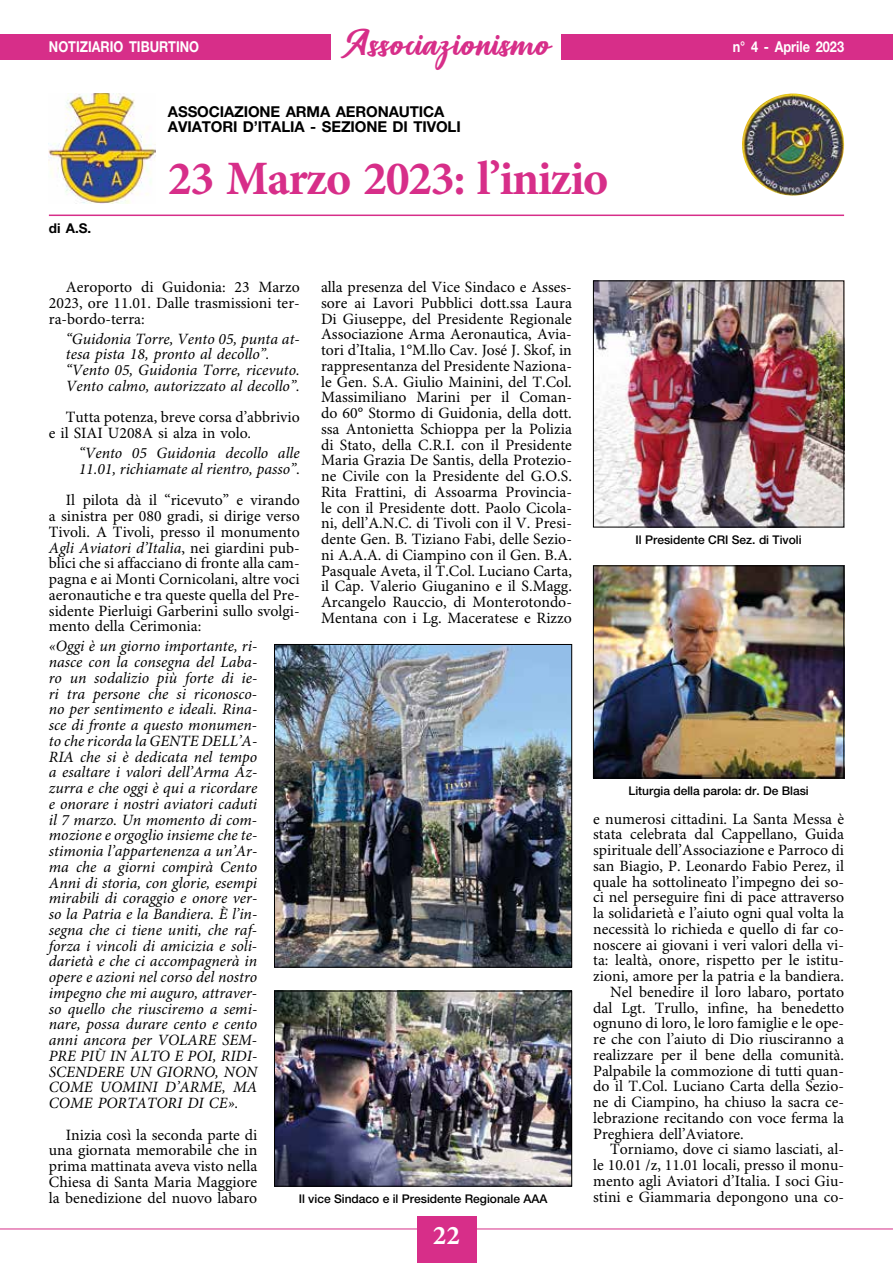
<style>
.page{position:relative;width:893px;height:1263px;background:#fff}
.page>*{position:absolute;margin:0;border:0;box-sizing:border-box;transform-origin:0 0}
.t1{font:700 48px "Minion Pro";letter-spacing:-.03em;color:#d72e89}
.t2{font:36px "Richardine";letter-spacing:.01em;color:#d72e89}
.t3{font:700 27px "Minion Pro";color:#fff}
.t4{font:15.75px/15.8px "Minion Pro";color:#000;text-align:justify}
.t5{font:italic 15.75px/15.8px "Minion Pro";color:#000}
.t6{font:700 15px/15px "Helvetica Neue LT Std";letter-spacing:-.01em;color:#000}
.t7{font:700 15px "Helvetica Neue LT Std";color:#fff;scale:.85 1}
.t8{font:700 13.5px "Helvetica Neue LT Std";color:#000}
.t9{font:500 12px "Helvetica Neue LT Std";color:#000}
.s1{font-style:italic}
.s2{font-style:normal}
</style>
<div class="page">
<hr style="left:0;top:1228px;width:893px;height:1px;background:#d72e89">
<div style="left:0;top:34px;width:893px;height:26px;background:#d72e89"></div>
<div style="left:417px;top:1216px;width:59px;height:47px;background:#d72e89"></div>
<div style="left:332px;top:0;width:229px;height:68px;background:#fff"></div>
<img style="left:49px;top:94px;width:106px;height:110px">
<hr style="left:49px;top:215px;width:795px;height:1px;background:#d72e89">
<img style="left:742px;top:94px;width:102px;height:102px;border-radius:51px">
<img style="left:276px;top:646px;width:294px;height:319px">
<div style="left:274px;top:644px;width:298px;height:323px;border:1px solid #000"></div>
<img style="left:595px;top:283px;width:247px;height:242px">
<div style="left:593px;top:281px;width:251px;height:246px;border:1px solid #000"></div>
<img style="left:595px;top:568px;width:247px;height:208px">
<div style="left:593px;top:566px;width:251px;height:212px;border:1px solid #000"></div>
<img style="left:276px;top:993px;width:294px;height:191px">
<div style="left:274px;top:991px;width:298px;height:195px;border:1px solid #000"></div>
<h2 class="t2" style="left:341px;top:22px;width:213px">Associazionismo</h2>
<p class="t6" style="left:168px;top:104px;width:294px">ASSOCIAZIONE ARMA AERONAUTICA<br>AVIATORI D’ITALIA - SEZIONE DI TIVOLI</p>
<h1 class="t1" style="left:168px;top:150px;width:442px">23 Marzo 2023: l’inizio</h1>
<p class="t7" style="left:49px;top:38px;width:178px">NOTIZIARIO TIBURTINO</p>
<p class="t7" style="left:733px;top:38px;width:133px">n° 4 - Aprile 2023</p>
<p class="t8" style="left:49px;top:220px;width:44px">di A.S.</p>
<p class="t4" style="left:49px;top:280px;width:252px;text-indent:17px">Aeroporto di Guidonia: 23 Marzo 2023, ore 11.01. Dalle trasmissioni ter&shy;ra-bordo-terra:</p>
<p class="t5" style="left:66px;top:331px;width:235px">“Guidonia Torre, Vento 05, punta at&shy;tesa pista 18, pronto al decollo”. “Vento 05, Guidonia Torre, ricevuto.<br>Vento calmo, autorizzato al decollo”.</p>
<p class="t4" style="left:49px;top:410px;width:252px;text-indent:17px">Tutta potenza, breve corsa d’abbrivio e il SIAI U208A si alza in volo<span class="s1">.</span></p>
<p class="t5" style="left:79px;top:446px;width:223px">“Vento 05 Guidonia decollo alle<br>11.01, richiamate al rientro, passo”<span class="s2">.</span></p>
<p class="t4" style="left:49px;top:493px;width:252px;text-indent:17px">Il pilota dà il “ricevuto” e virando a sinistra per 080 gradi, si dirige verso Tivoli. A Tivoli, presso il monumento <span class="s1">Agli Aviatori d’Italia</span>, nei giardini pub&shy;blici che si affacciano di fronte alla cam&shy;pagna e ai Monti Cornicolani, altre voci aeronautiche e tra queste quella del Pre&shy;sidente Pierluigi Garberini sullo svolgi&shy;mento della Cerimonia:</p>
<p class="t5" style="left:49px;top:639px;width:210px;text-align:justify">«Oggi è un giorno importante, ri&shy;nasce con la consegna del Laba&shy;ro un sodalizio più forte di ie&shy;ri tra persone che si riconosco&shy;no per sentimento e ideali. Rina&shy;sce di fronte a questo monumen&shy;to che ricorda la GENTE DELL’A-RIA che si è dedicata nel tempo a esaltare i valori dell’Arma Az&shy;zurra e che oggi è qui a ricordare e onorare i nostri aviatori caduti il 7 marzo. Un momento di com&shy;mozione e orgoglio insieme che te&shy;stimonia l’appartenenza a un’Ar&shy;ma che a giorni compirà Cento Anni di storia, con glorie, esempi mirabili di coraggio e onore ver&shy;so la Patria e la Bandiera. È l’in&shy;segna che ci tiene uniti, che raf&shy;forza i vincoli di amicizia e soli&shy;darietà e che ci accompagnerà in opere e azioni nel corso del nostro impegno che mi auguro, attraver&shy;so quello che riusciremo a semi&shy;nare, possa durare cento e cento anni ancora per VOLARE SEM-PRE PIÙ IN ALTO E POI, RIDI-SCENDERE UN GIORNO, NON COME UOMINI D’ARME, MA COME PORTATORI DI CE».</p>
<p class="t4" style="left:49px;top:1127px;width:210px;text-indent:17px">Inizia così la seconda parte di una giornata memorabile che in prima mattinata aveva visto nella Chiesa di Santa Maria Maggiore la benedizione del nuovo labaro</p>
<p class="t4" style="left:321px;top:280px;width:252px">alla presenza del Vice Sindaco e Asses&shy;sore ai Lavori Pubblici dott.ssa Laura Di Giuseppe, del Presidente Regionale Associazione Arma Aeronautica, Avia&shy;tori d’Italia, 1°M.llo Cav. José J. Skof, in rappresentanza del Presidente Naziona&shy;le Gen. S.A. Giulio Mainini, del T.Col.<br>Massimiliano Marini per il Coman&shy;do 60° Stormo di Guidonia, della dott. ssa Antonietta Schioppa per la Polizia di Stato, della C.R.I. con il Presidente Maria Grazia De Santis, della Protezio&shy;ne Civile con la Presidente del G.O.S.<br>Rita Frattini, di Assoarma Provincia&shy;le con il Presidente dott. Paolo Cicola&shy;ni, dell’A.N.C. di Tivoli con il V. Presi&shy;dente Gen. B. Tiziano Fabi, delle Sezio&shy;ni A.A.A. di Ciampino con il Gen. B.A.<br>Pasquale Aveta, il T.Col. Luciano Carta, il Cap. Valerio Giuganino e il S.Magg.<br>Arcangelo Rauccio, di Monterotondo-Mentana con i Lg. Maceratese e Rizzo</p>
<p class="t9" style="left:299px;top:1192px;width:250px">Il vice Sindaco e il Presidente Regionale AAA</p>
<h3 class="t3" style="left:433px;top:1219px;width:28px">22</h3>
<p class="t9" style="left:636px;top:533px;width:168px">Il Presidente CRI Sez. di Tivoli</p>
<p class="t9" style="left:628px;top:784px;width:182px">Liturgia della parola: dr. De Blasi</p>
<p class="t4" style="left:593px;top:811px;width:252px">e numerosi cittadini. La Santa Messa è</p>
<p class="t4" style="left:593px;top:827px;width:252px">stata celebrata dal Cappellano, Guida</p>
<p class="t4" style="left:593px;top:843px;width:252px">spirituale dell’Associazione e Parroco di</p>
<p class="t4" style="left:593px;top:859px;width:252px">san Biagio, P. Leonardo Fabio Perez, il</p>
<p class="t4" style="left:593px;top:874px;width:252px">quale ha sottolineato l’impegno dei so-</p>
<p class="t4" style="left:593px;top:890px;width:252px">ci nel perseguire fini di pace attraverso</p>
<p class="t4" style="left:593px;top:906px;width:252px">la solidarietà e l’aiuto ogni qual volta la</p>
<p class="t4" style="left:593px;top:922px;width:252px">necessità lo richieda e quello di far co-</p>
<p class="t4" style="left:593px;top:937px;width:252px">noscere ai giovani i veri valori della vi-</p>
<p class="t4" style="left:593px;top:953px;width:252px">ta: lealtà, onore, rispetto per le istitu-</p>
<p class="t4" style="left:593px;top:969px;width:252px">zioni, amore per la patria e la bandiera.</p>
<p class="t4" style="left:610px;top:985px;width:235px">Nel benedire il loro labaro, portato</p>
<p class="t4" style="left:593px;top:1000px;width:252px">dal Lgt. Trullo, infine, ha benedetto</p>
<p class="t4" style="left:593px;top:1016px;width:252px">ognuno di loro, le loro famiglie e le ope-</p>
<p class="t4" style="left:593px;top:1032px;width:252px">re che con l’aiuto di Dio riusciranno a</p>
<p class="t4" style="left:593px;top:1048px;width:252px">realizzare per il bene della comunità.</p>
<p class="t4" style="left:593px;top:1063px;width:252px">Palpabile la commozione di tutti quan-</p>
<p class="t4" style="left:593px;top:1079px;width:252px">do il T.Col. Luciano Carta della Sezio-</p>
<p class="t4" style="left:593px;top:1095px;width:252px">ne di Ciampino, ha chiuso la sacra ce-</p>
<p class="t4" style="left:593px;top:1111px;width:252px">lebrazione recitando con voce ferma la</p>
<p class="t4" style="left:593px;top:1126px;width:152px">Preghiera dell’Aviatore.</p>
<p class="t4" style="left:610px;top:1142px;width:235px">Torniamo, dove ci siamo lasciati, al-</p>
<p class="t4" style="left:593px;top:1158px;width:252px">le 10.01 /z, 11.01 locali, presso il monu-</p>
<p class="t4" style="left:593px;top:1174px;width:252px">mento agli Aviatori d’Italia. I soci Giu-</p>
<p class="t4" style="left:593px;top:1189px;width:252px">stini e Giammaria depongono una co-</p>
</div>
